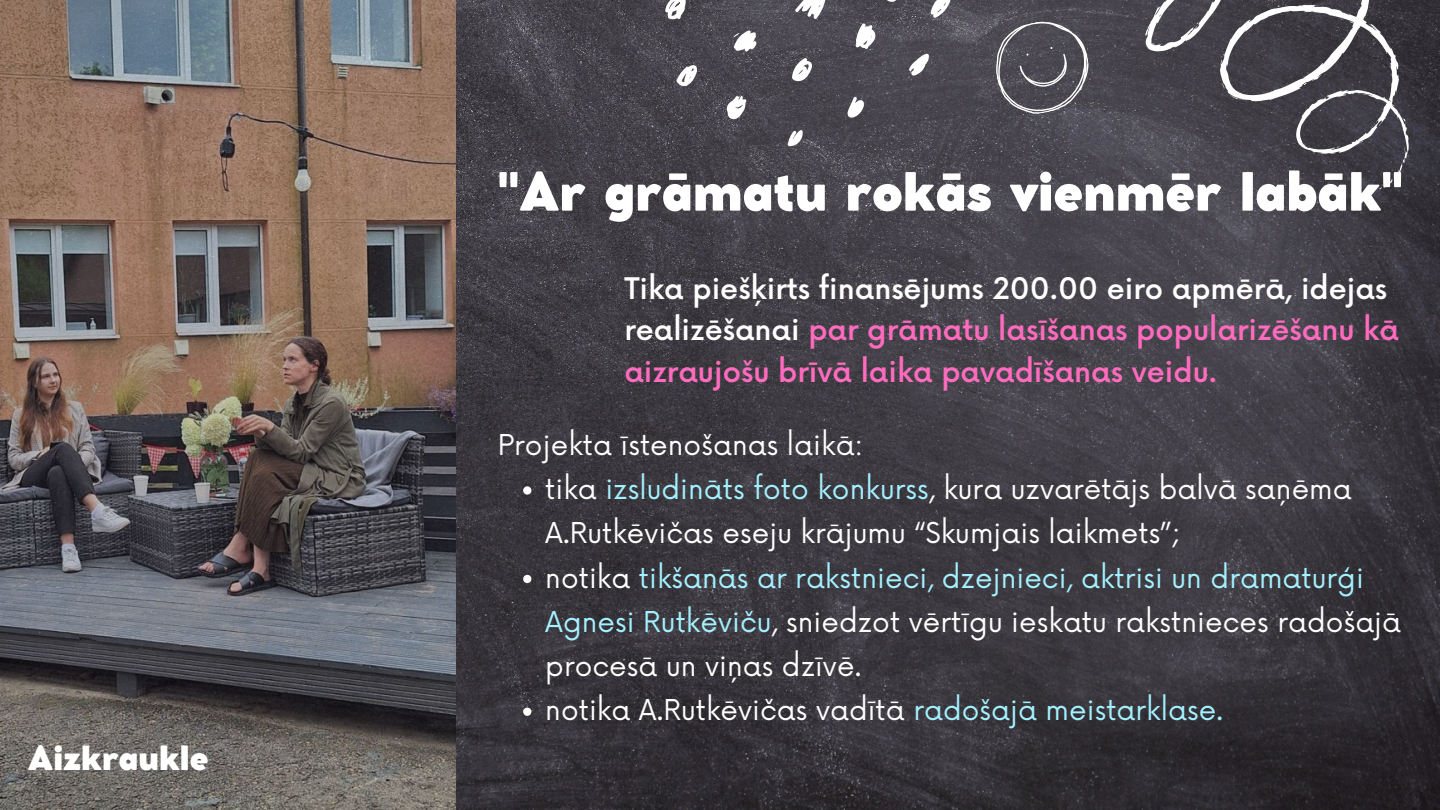
<style>
.page{position:relative;width:1440px;height:810px;background:#fff}
.page>*{position:absolute;margin:0;border:0;box-sizing:border-box;transform-origin:0 0}
.t1{font:800 52px "Cocomat Pro";color:#fff}
.t2{font:800 33px "Cocomat Pro";color:#fff}
.t3{font:500 29px/41.2px "Now";color:#ff6bbe}
.t4{font:28px/44.2px "Now";letter-spacing:.005em;color:#fff}
.s1{color:#fff}
.s2{color:#a4f0ff}
</style>
<div class="page">
<img style="left:456px;top:0;width:984px;height:810px">
<img style="left:0;top:0;width:456px;height:810px">
<svg style="left:988px;top:14px;width:108px;height:106px;background:#5c5a61"></svg>
<svg style="left:1096px;top:0;width:344px;height:231px;background:#4c4a51"></svg>
<svg style="left:665px;top:0;width:286px;height:146px;background:#57555c"></svg>
<svg style="left:523px;top:486px;width:8px;height:9px"></svg>
<svg style="left:523px;top:575px;width:8px;height:8px"></svg>
<svg style="left:523px;top:708px;width:8px;height:8px"></svg>
<p class="t2" style="left:28px;top:745px;width:182px">Aizkraukle</p>
<p class="t1" style="left:498px;top:172px;width:907px">"Ar grāmatu rokās vienmēr labāk"</p>
<p class="t3" style="left:624px;top:270px;width:776px"><span class="s1">Tika piešķirts finansējums 200.00 eiro apmērā, idejas realizēšanai</span> par grāmatu lasīšanas popularizēšanu kā aizraujošu brīvā laika pavadīšanas veidu.</p>
<p class="t4" style="left:498px;top:424px;width:367px">Projekta īstenošanas laikā:</p>
<p class="t4" style="left:545px;top:468px;width:808px">tika <span class="s2">izsludināts foto konkurss</span>, kura uzvarētājs balvā saņēma<br>A.Rutkēvičas eseju krājumu “Skumjais laikmets”;</p>
<p class="t4" style="left:545px;top:557px;width:857px">notika <span class="s2">tikšanās ar rakstnieci, dzejnieci, aktrisi un dramaturģi<br>Agnesi Rutkēviču</span>, sniedzot vērtīgu ieskatu rakstnieces radošajā procesā un viņas dzīvē.</p>
<p class="t4" style="left:545px;top:690px;width:679px">notika A.Rutkēvičas vadītā <span class="s2">radošajā meistarklase.</span></p>
</div>
